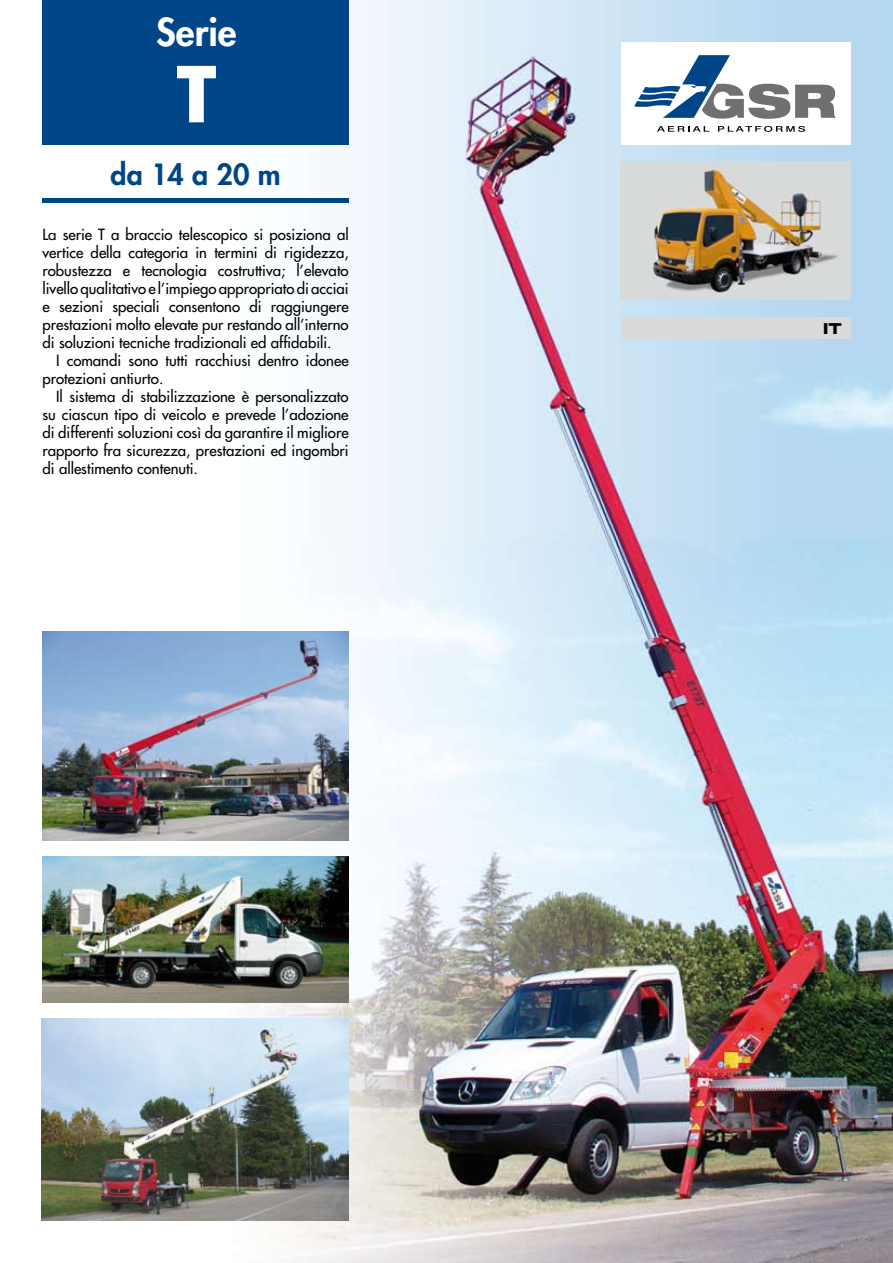
<style>
.page{position:relative;width:893px;height:1263px;background:#fff}
.page>*{position:absolute;margin:0;border:0;box-sizing:border-box;transform-origin:0 0}
.t1{font:700 74.85px "Futura Std";color:#fff}
.t2{font:800 37.5px "Futura Std";color:#fff}
.t3{font:800 28.5px "Futura Std";color:#004588}
.t4{font:500 15px/18px "Futura Std";color:#000;text-align:justify}
.t5{font:15px "Eurostile Bold Extended Two";color:#000}
</style>
<div class="page">
<img style="left:156px;top:0;width:737px;height:1263px">
<img style="left:43px;top:856px;width:306px;height:146px">
<img style="left:621px;top:162px;width:229px;height:137px">
<img style="left:43px;top:631px;width:306px;height:209px">
<img style="left:42px;top:1018px;width:307px;height:202px">
<div style="left:621px;top:43px;width:229px;height:102px;background:#fff"></div>
<svg style="left:634px;top:55px;width:202px;height:64px"></svg>
<svg style="left:657px;top:126px;width:52px;height:6px"></svg>
<svg style="left:718px;top:126px;width:87px;height:6px"></svg>
<div style="left:621px;top:317px;width:229px;height:22px;background:#d9dadb"></div>
<div style="left:43px;top:0;width:306px;height:145px;background:#004588"></div>
<hr style="left:43px;top:198px;width:306px;height:4px;background:#004588">
<h2 class="t2" style="left:156px;top:9px;width:82px">Serie</h2>
<h1 class="t1" style="left:177px;top:44px;width:41px">T</h1>
<h3 class="t3" style="left:111px;top:157px;width:172px">da 14 a 20 m</h3>
<p class="t4" style="left:43px;top:226px;width:308px">La serie T a braccio telescopico si posiziona al vertice della categoria in termini di rigidezza, robustezza e tecnologia costruttiva; l’elevato livello qualitativo e l’impiego appropriato di acciai e sezioni speciali consentono di raggiungere prestazioni molto elevate pur restando all’interno di soluzioni tecniche tradizionali ed affidabili.</p>
<p class="t4" style="left:43px;top:352px;width:308px;text-indent:14px">I comandi sono tutti racchiusi dentro idonee protezioni antiurto.</p>
<p class="t4" style="left:43px;top:388px;width:308px;text-indent:14px">Il sistema di stabilizzazione è personalizzato su ciascun tipo di veicolo e prevede l’adozione di differenti soluzioni così da garantire il migliore rapporto fra sicurezza, prestazioni ed ingombri di allestimento contenuti.</p>
<p class="t5" style="left:823px;top:318px;width:21px">IT</p>
</div>
